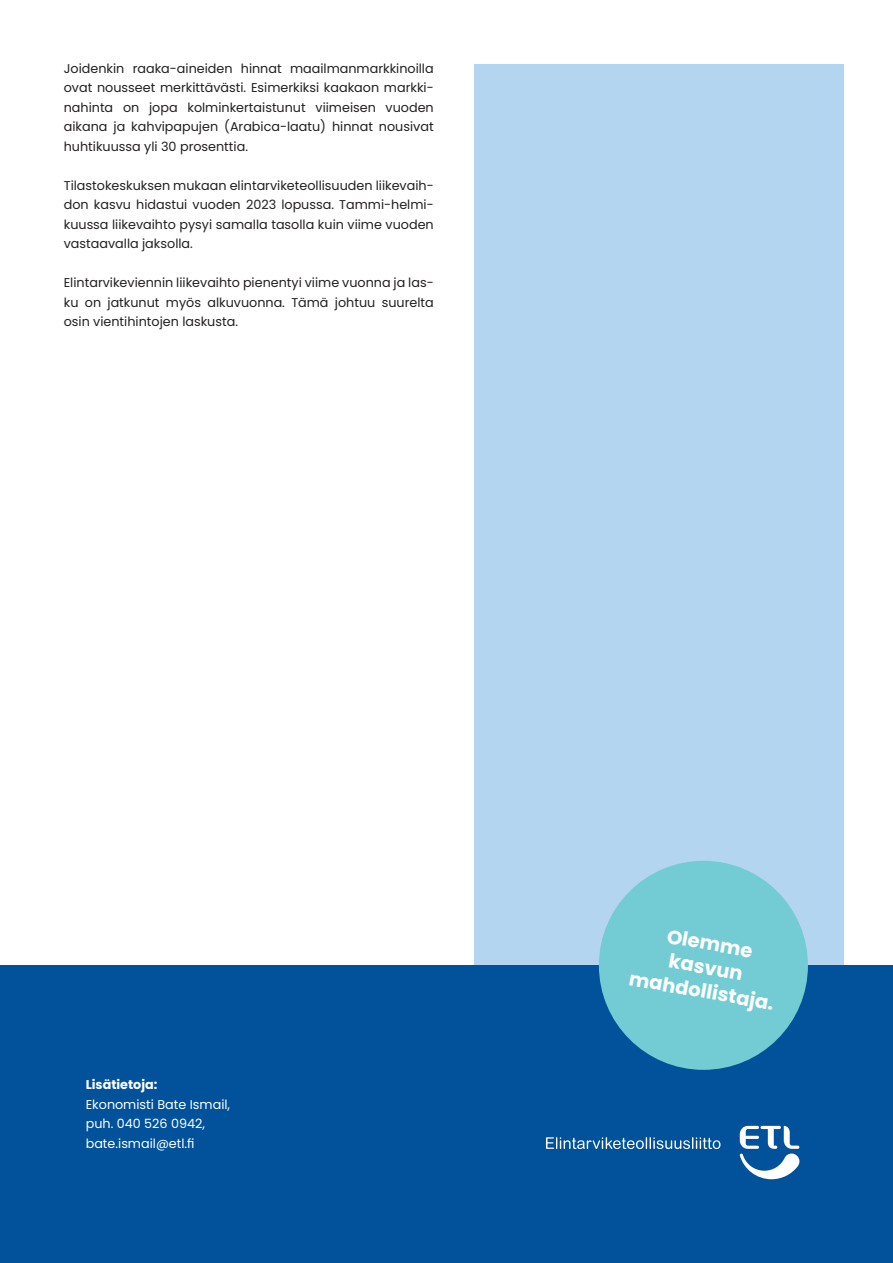
<style>
.page{position:relative;width:893px;height:1263px;background:#fff}
.page>*{position:absolute;margin:0;border:0;box-sizing:border-box;transform-origin:0 0}
.t1{font:700 19.5px/24px "Poppins";color:#fff;text-align:center}
.t2{font:12.75px/19.5px "Poppins";color:#231f20;text-align:justify}
.t3{font:12.75px/19.5px "Poppins";color:#fff}
.t4{font:700 12.75px "Poppins";color:#fff}
</style>
<div class="page">
<div style="left:474px;top:64px;width:369px;height:901px;background:#b4d5f0"></div>
<div style="left:0;top:965px;width:893px;height:298px;background:#01529a"></div>
<svg style="left:740px;top:1126px;width:59px;height:53px"></svg>
<svg style="left:546px;top:1137px;width:174px;height:12px"></svg>
<div style="left:599px;top:861px;width:209px;height:209px;background:#73ccd3;border-radius:50%"></div>
<p class="t2" style="left:64px;top:59px;width:371px">Joidenkin raaka-aineiden hinnat maailmanmarkkinoilla ovat nousseet merkittävästi. Esimerkiksi kaakaon markki&shy;nahinta on jopa kolminkertaistunut viimeisen vuoden aikana ja kahvipapujen (Arabica-laatu) hinnat nousivat huhtikuussa yli 30 prosenttia.</p>
<p class="t2" style="left:64px;top:176px;width:371px">Tilastokeskuksen mukaan elintarviketeollisuuden liikevaih&shy;don kasvu hidastui vuoden 2023 lopussa. Tammi-helmi&shy;kuussa liikevaihto pysyi samalla tasolla kuin viime vuoden vastaavalla jaksolla.</p>
<p class="t2" style="left:64px;top:273px;width:371px">Elintarvikeviennin liikevaihto pienentyi viime vuonna ja las&shy;ku on jatkunut myös alkuvuonna. Tämä johtuu suurelta osin vientihintojen laskusta.</p>
<p class="t4" style="left:86px;top:1077px;width:73px">Lisätietoja:</p>
<p class="t3" style="left:86px;top:1094px;width:146px">Ekonomisti Bate Ismail, puh. 040 526 0942, bate.ismail@etl.fi</p>
<h1 class="t1" style="left:640px;top:919px;width:148px;rotate:10deg">Olemme kasvun mahdollistaja.</h1>
</div>
